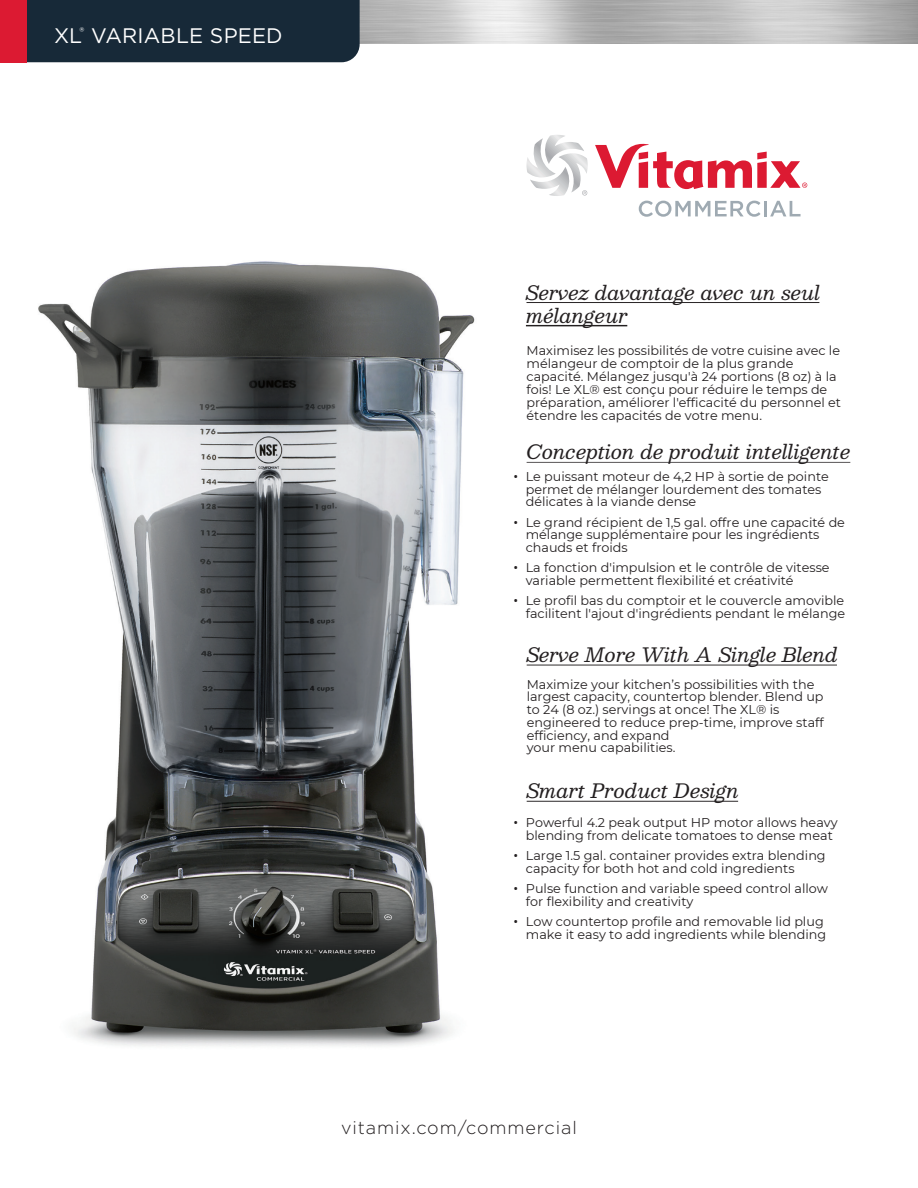
<style>
.page{position:relative;width:918px;height:1188px;background:#fff}
.page>*{position:absolute;margin:0;border:0;box-sizing:border-box;transform-origin:0 0}
.Machine_Name{font:21px "Gotham";letter-spacing:.005em;color:#fff}
.t1{font:italic 19.5px/23.4px "Besley";color:#231f20}
.t2{font:300 18px "Gotham";letter-spacing:.05em;color:#231f20}
.t3{font:12.75px/12.8px "Montserrat";color:#231f20}
.s1{font-family:"Gotham Narrow";font-weight:300}
</style>
<div class="page">
<img style="left:38px;top:261px;width:437px;height:785px">
<svg style="left:595px;top:143px;width:212px;height:46px"></svg>
<svg style="left:526px;top:135px;width:62px;height:61px"></svg>
<svg style="left:639px;top:201px;width:122px;height:16px"></svg>
<hr style="left:764px;top:201px;width:3px;height:15px;background:#9faab2">
<svg style="left:770px;top:201px;width:31px;height:15px"></svg>
<div style="left:27px;top:0;width:333px;height:62px;background:#172938"></div>
<div style="left:0;top:0;width:27px;height:62px;background:#dc1a32"></div>
<hr style="left:527px;top:302px;width:292px;height:1px;background:#231f20">
<hr style="left:527px;top:665px;width:310px;height:1px;background:#231f20">
<hr style="left:527px;top:801px;width:211px;height:1px;background:#231f20">
<hr style="left:527px;top:462px;width:323px;height:1px;background:#231f20">
<hr style="left:526px;top:325px;width:101px;height:1px;background:#231f20">
<p class="Machine_Name" style="left:54px;top:22px;width:230px">XL<sup>®</sup> VARIABLE SPEED</p>
<p class="t1" style="left:526px;top:281px;width:296px">Servez davantage avec un seul mélangeur</p>
<p class="t3" style="left:527px;top:344px;width:316px">Maximisez les possibilités de votre cuisine avec le mélangeur de comptoir de la plus grande capacité. Mélangez jusqu'à 24 portions (8 oz) à la fois! Le XL® est conçu pour réduire le temps de préparation, améliorer l'efficacité du personnel et étendre les capacités de votre menu.</p>
<p class="t1" style="left:527px;top:440px;width:325px">Conception de produit intelligente</p>
<p class="t3" style="left:526px;top:469px;width:305px;text-indent:-13px"><span class="s1">•</span> Le puissant moteur de 4,2 HP à sortie de pointe permet de mélanger lourdement des tomates délicates à la viande dense</p>
<p class="t3" style="left:526px;top:515px;width:321px;text-indent:-13px"><span class="s1">•</span> Le grand récipient de 1,5 gal. offre une capacité de mélange supplémentaire pour les ingrédients chauds et froids</p>
<p class="t3" style="left:526px;top:561px;width:305px;text-indent:-13px"><span class="s1">•</span> La fonction d'impulsion et le contrôle de vitesse variable permettent flexibilité et créativité</p>
<p class="t3" style="left:513px;top:594px;width:334px;text-align:right"><span class="s1">•</span> Le profil bas du comptoir et le couvercle amovible facilitent l'ajout d'ingrédients pendant le mélange</p>
<h2 class="t1" style="left:527px;top:643px;width:313px">Serve More With A Single Blend</h2>
<p class="t3" style="left:527px;top:677px;width:299px">Maximize your kitchen’s possibilities with the largest capacity, countertop blender. Blend up to 24 (8 oz.) servings at once! The XL® is engineered to reduce prep-time, improve staff efficiency, and expand<br>your menu capabilities.</p>
<h2 class="t1" style="left:527px;top:779px;width:214px">Smart Product Design</h2>
<p class="t3" style="left:526px;top:815px;width:313px;text-indent:-13px"><span class="s1">•</span> Powerful 4.2 peak output HP motor allows heavy blending from delicate tomatoes to dense meat</p>
<p class="t3" style="left:526px;top:848px;width:301px;text-indent:-13px"><span class="s1">•</span> Large 1.5 gal. container provides extra blending capacity for both hot and cold ingredients</p>
<p class="t3" style="left:526px;top:881px;width:304px;text-indent:-13px"><span class="s1">•</span> Pulse function and variable speed control allow for flexibility and creativity</p>
<p class="t3" style="left:513px;top:914px;width:315px;text-align:right"><span class="s1">•</span> Low countertop profile and removable lid plug make it easy to add ingredients while blending</p>
<p class="t2" style="left:341px;top:1116px;width:237px">vitamix.com/commercial</p>
</div>
